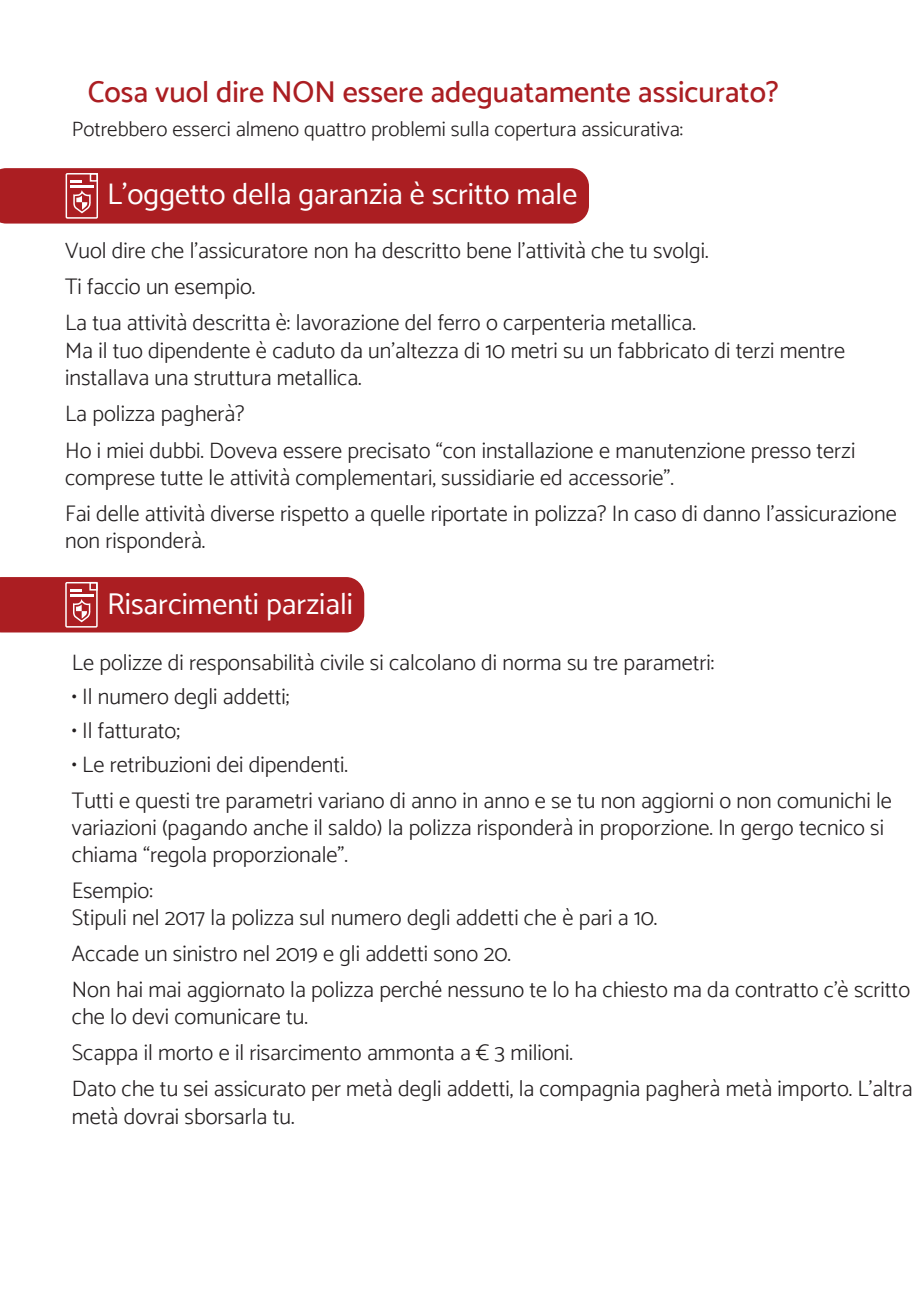
<style>
.page{position:relative;width:919px;height:1289px;background:#fff}
.page>*{position:absolute;margin:0;border:0;box-sizing:border-box;transform-origin:0 0}
.t1{font:30px "Catamaran";color:#fff}
.t2{font:500 30px "Catamaran";color:#ab1e22}
.t3{font:300 22.5px/36px "Catamaran";color:#231f20}
.t4{font:300 21px "Catamaran";color:#231f20}
</style>
<div class="page">
<div style="left:0;top:168px;width:589px;height:55px;background:#ab1e22"></div>
<div style="left:0;top:577px;width:364px;height:55px;background:#ab1e22"></div>
<h1 class="t2" style="left:88px;top:74px;width:692px">Cosa vuol dire NON essere adeguatamente assicurato?</h1>
<p class="t4" style="left:72px;top:117px;width:612px">Potrebbero esserci almeno quattro problemi sulla copertura assicurativa:</p>
<h1 class="t1" style="left:107px;top:176px;width:471px">L’oggetto della garanzia è scritto male</h1>
<p class="t3" style="left:65px;top:233px;width:645px">Vuol dire che l’assicuratore non ha descritto bene l’attività che tu svolgi.<br>Ti faccio un esempio.<br>La tua attività descritta è: lavorazione del ferro o carpenteria metallica.</p>
<p class="t3" style="left:65px;top:336px;width:781px;line-height:27px">Ma il tuo dipendente è caduto da un’altezza di 10 metri su un fabbricato di terzi mentre installava una struttura metallica.</p>
<p class="t3" style="left:65px;top:394px;width:791px;line-height:37.8px">La polizza pagherà?<br>Ho i miei dubbi. Doveva essere precisato “con installazione e manutenzione presso terzi</p>
<p class="t3" style="left:65px;top:459px;width:833px">comprese tutte le attività complementari, sussidiarie ed accessorie”.<br>Fai delle attività diverse rispetto a quelle riportate in polizza? In caso di danno l’assicurazione</p>
<p class="t3" style="left:65px;top:522px;width:142px">non risponderà.</p>
<h1 class="t1" style="left:107px;top:585px;width:247px">Risarcimenti parziali</h1>
<p class="t3" style="left:72px;top:644px;width:644px">Le polizze di responsabilità civile si calcolano di norma su tre parametri:</p>
<p class="t3" style="left:72px;top:678px;width:219px">• Il numero degli addetti;</p>
<p class="t3" style="left:72px;top:712px;width:110px">• Il fatturato;</p>
<p class="t3" style="left:72px;top:746px;width:821px">• Le retribuzioni dei dipendenti.<br>Tutti e questi tre parametri variano di anno in anno e se tu non aggiorni o non comunichi le</p>
<p class="t3" style="left:72px;top:814px;width:813px;line-height:27px">variazioni (pagando anche il saldo) la polizza risponderà in proporzione. In gergo tecnico si chiama “regola proporzionale”.</p>
<p class="t3" style="left:72px;top:877px;width:587px;line-height:27px">Esempio:<br>Stipuli nel 2017 la polizza sul numero degli addetti che è pari a 10.</p>
<p class="t3" style="left:72px;top:935px;width:839px">Accade un sinistro nel 2019 e gli addetti sono 20.<br>Non hai mai aggiornato la polizza perché nessuno te lo ha chiesto ma da contratto c’è scritto</p>
<p class="t3" style="left:72px;top:998px;width:842px">che lo devi comunicare tu.<br>Scappa il morto e il risarcimento ammonta a € 3 milioni.<br>Dato che tu sei assicurato per metà degli addetti, la compagnia pagherà metà importo. L’altra</p>
<p class="t3" style="left:72px;top:1097px;width:224px">metà dovrai sborsarla tu.</p>
</div>
